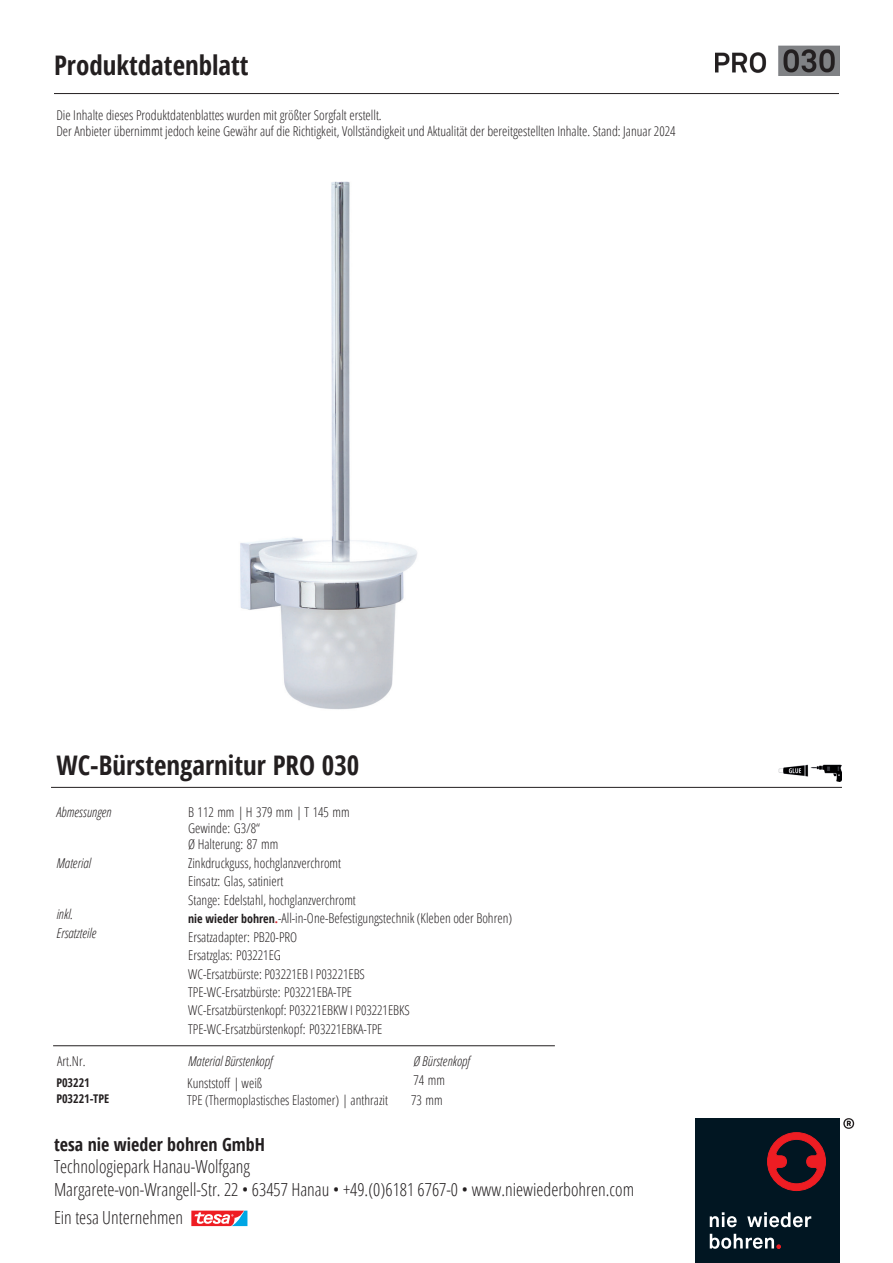
<style>
.page{position:relative;width:893px;height:1263px;background:#fff}
.page>*{position:absolute;margin:0;border:0;box-sizing:border-box;transform-origin:0 0}
.t1{font:700 condensed 27px "Open Sans";color:#231f20}
.t2{font:300 condensed 18px "Open Sans";color:#231f20}
.t3{font:700 condensed 18px "Open Sans";color:#231f20}
.Text{font:300 condensed 13.5px/18.5px "Open Sans";color:#231f20}
.t4{font:italic 300 condensed 13.5px/18.9px "Open Sans";color:#231f20}
.t5{font:700 condensed 12px "Open Sans";color:#231f20}
.s1{font-weight:700;font-size:12px}
.s2{font-weight:700;font-size:12px;color:#d1232a}
</style>
<div class="page">
<img style="left:240px;top:181px;width:177px;height:529px">
<img style="left:715px;top:45px;width:125px;height:30px">
<hr style="left:51px;top:787px;width:791px;height:1px;background:#231f20">
<img style="left:778px;top:764px;width:64px;height:18px">
<hr style="left:53px;top:1045px;width:502px;height:1px;background:#231f20">
<div style="left:695px;top:1118px;width:145px;height:145px;background:#011622"></div>
<svg style="left:710px;top:1212px;width:27px;height:15px"></svg>
<svg style="left:747px;top:1212px;width:64px;height:15px"></svg>
<svg style="left:710px;top:1234px;width:71px;height:15px"></svg>
<svg style="left:767px;top:1132px;width:59px;height:59px"></svg>
<svg style="left:843px;top:1118px;width:11px;height:11px"></svg>
<svg style="left:191px;top:1210px;width:57px;height:17px"></svg>
<hr style="left:54px;top:93px;width:785px;height:1px;background:#231f20">
<p class="t1" style="left:54px;top:46px;width:196px">Produktdatenblatt</p>
<p class="Text" style="left:56px;top:105px;width:327px">Die Inhalte dieses Produktdatenblattes wurden mit größter Sorgfalt erstellt.</p>
<p class="Text" style="left:56px;top:121px;width:621px">Der Anbieter übernimmt jedoch keine Gewähr auf die Richtigkeit, Vollständigkeit und Aktualität der bereitgestellten Inhalte. Stand: Januar 2024</p>
<h1 class="t1" style="left:56px;top:746px;width:304px">WC-Bürstengarnitur PRO 030</h1>
<p class="t4" style="left:56px;top:802px;width:57px">Abmessungen</p>
<p class="Text" style="left:188px;top:803px;width:163px;line-height:16.2px">B 112 mm | H 379 mm | T 145 mm<br>Gewinde: G3/8“<br>Ø Halterung: 87 mm</p>
<p class="t4" style="left:56px;top:853px;width:36px">Material</p>
<p class="Text" style="left:188px;top:853px;width:325px">Zinkdruckguss, hochglanzverchromt<br>Einsatz: Glas, satiniert<br>Stange: Edelstahl, hochglanzverchromt<br><span class="s1">nie wieder bohren</span><span class="s2">.</span>-All-in-One-Befestigungstechnik (Kleben oder Bohren)<br>Ersatzadapter: PB20-PRO<br>Ersatzglas: P03221EG<br>WC-Ersatzbürste: P03221EB I P03221EBS<br>TPE-WC-Ersatzbürste: P03221EBA-TPE<br>WC-Ersatzbürstenkopf: P03221EBKW I P03221EBKS TPE-WC-Ersatzbürstenkopf: P03221EBKA-TPE</p>
<p class="t4" style="left:56px;top:904px;width:41px">inkl.<br>Ersatzteile</p>
<p class="Text" style="left:57px;top:1052px;width:30px">Art.Nr.</p>
<p class="t4" style="left:188px;top:1051px;width:86px">Material Bürstenkopf</p>
<p class="t4" style="left:414px;top:1051px;width:58px">Ø Bürstenkopf</p>
<p class="t5" style="left:56px;top:1074px;width:35px">P03221</p>
<p class="Text" style="left:187px;top:1073px;width:77px">Kunststoff | weiß</p>
<p class="Text" style="left:414px;top:1070px;width:33px">74 mm</p>
<p class="t5" style="left:56px;top:1090px;width:54px">P03221-TPE</p>
<p class="Text" style="left:187px;top:1090px;width:202px">TPE (Thermoplastisches Elastomer) | anthrazit</p>
<p class="Text" style="left:411px;top:1090px;width:33px">73 mm</p>
<p class="t3" style="left:54px;top:1132px;width:212px">tesa nie wieder bohren GmbH</p>
<p class="t2" style="left:54px;top:1154px;width:198px">Technologiepark Hanau-Wolfgang</p>
<p class="t2" style="left:54px;top:1177px;width:582px">Margarete-von-Wrangell-Str. 22 • 63457 Hanau • +49.(0)6181 6767-0 • www.niewiederbohren.com</p>
<p class="t2" style="left:54px;top:1205px;width:131px">Ein tesa Unternehmen</p>
</div>
